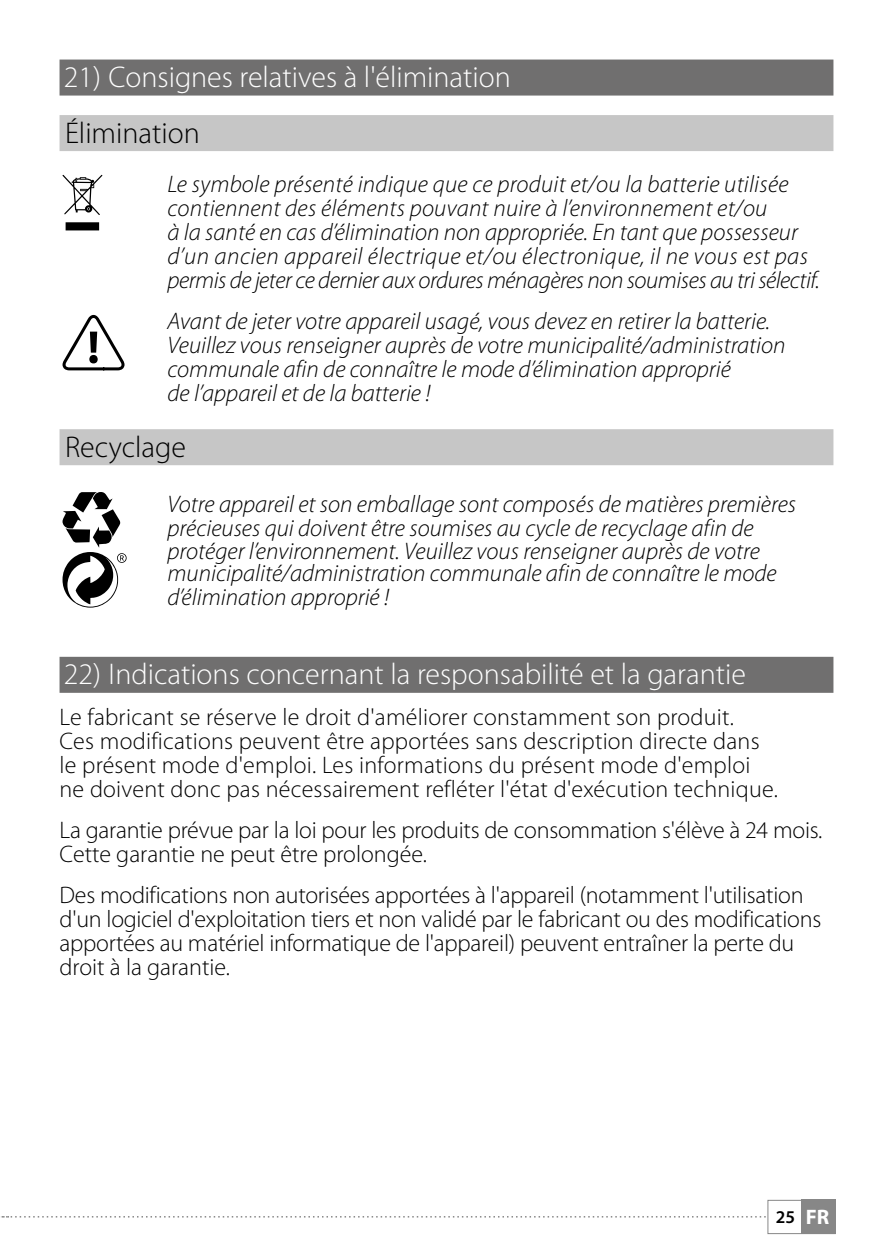
<style>
.page{position:relative;width:893px;height:1259px;background:#fff}
.page>*{position:absolute;margin:0;border:0;box-sizing:border-box;transform-origin:0 0}
.t1{font:300 30px "Myriad Pro";color:#fff}
.t2{font:300 30px "Myriad Pro";color:#000}
.t3{font:italic 300 24px/24px "Myriad Pro";color:#000}
.t4{font:300 24px/24px "Myriad Pro";color:#000}
.t5{font:600 18px "Myriad Pro";color:#000}
.s1{font-weight:700;font-size:21px;color:#fff}
</style>
<div class="page">
<div style="left:801px;top:1200px;width:35px;height:34px;background:#878787"></div>
<div style="left:767px;top:1200px;width:69px;height:34px;border:1px solid #878787"></div>
<svg style="left:1px;top:1216px;width:765px;height:1px"></svg>
<div style="left:60px;top:60px;width:773px;height:36px;background:#706f6f"></div>
<div style="left:60px;top:115px;width:773px;height:36px;background:#c6c6c6"></div>
<div style="left:60px;top:429px;width:773px;height:36px;background:#c6c6c6"></div>
<div style="left:60px;top:657px;width:773px;height:36px;background:#706f6f"></div>
<p class="t1" style="left:64px;top:61px;width:449px">21) Consignes relatives à l'élimination</p>
<p class="t2" style="left:65px;top:116px;width:136px">Élimination</p>
<p class="t3" style="left:168px;top:173px;width:654px">Le symbole présenté indique que ce produit et/ou la batterie utilisée contiennent des éléments pouvant nuire à l’environnement et/ou<br>à la santé en cas d’élimination non appropriée. En tant que possesseur d’un ancien appareil électrique et/ou électronique, il ne vous est pas permis de jeter ce dernier aux ordures ménagères non soumises au tri sélectif.</p>
<p class="t3" style="left:168px;top:310px;width:619px">Avant de jeter votre appareil usagé, vous devez en retirer la batterie.<br>Veuillez vous renseigner auprès de votre municipalité/administration communale afin de connaître le mode d’élimination approprié<br>de l’appareil et de la batterie !</p>
<p class="t2" style="left:65px;top:430px;width:123px">Recyclage</p>
<p class="t3" style="left:168px;top:493px;width:630px">Votre appareil et son emballage sont composés de matières premières précieuses qui doivent être soumises au cycle de recyclage afin de</p>
<p class="t3" style="left:168px;top:540px;width:611px">protéger l’environnement. Veuillez vous renseigner auprès de votre municipalité/administration communale afin de connaître le mode d’élimination approprié !</p>
<p class="t1" style="left:64px;top:658px;width:684px">22) Indications concernant la responsabilité et la garantie</p>
<p class="t4" style="left:60px;top:706px;width:720px">Le fabricant se réserve le droit d'améliorer constamment son produit.<br>Ces modifications peuvent être apportées sans description directe dans le présent mode d'emploi. Les informations du présent mode d'emploi ne doivent donc pas nécessairement refléter l'état d'exécution technique.</p>
<p class="t4" style="left:60px;top:819px;width:764px">La garantie prévue par la loi pour les produits de consommation s'élève à 24 mois.<br>Cette garantie ne peut être prolongée.</p>
<p class="t4" style="left:60px;top:884px;width:763px">Des modifications non autorisées apportées à l'appareil (notamment l'utilisation d'un logiciel d'exploitation tiers et non validé par le fabricant ou des modifications apportées au matériel informatique de l'appareil) peuvent entraîner la perte du droit à la garantie.</p>
<p class="t5" style="left:776px;top:1206px;width:55px">25 <span class="s1">FR</span></p>
</div>
